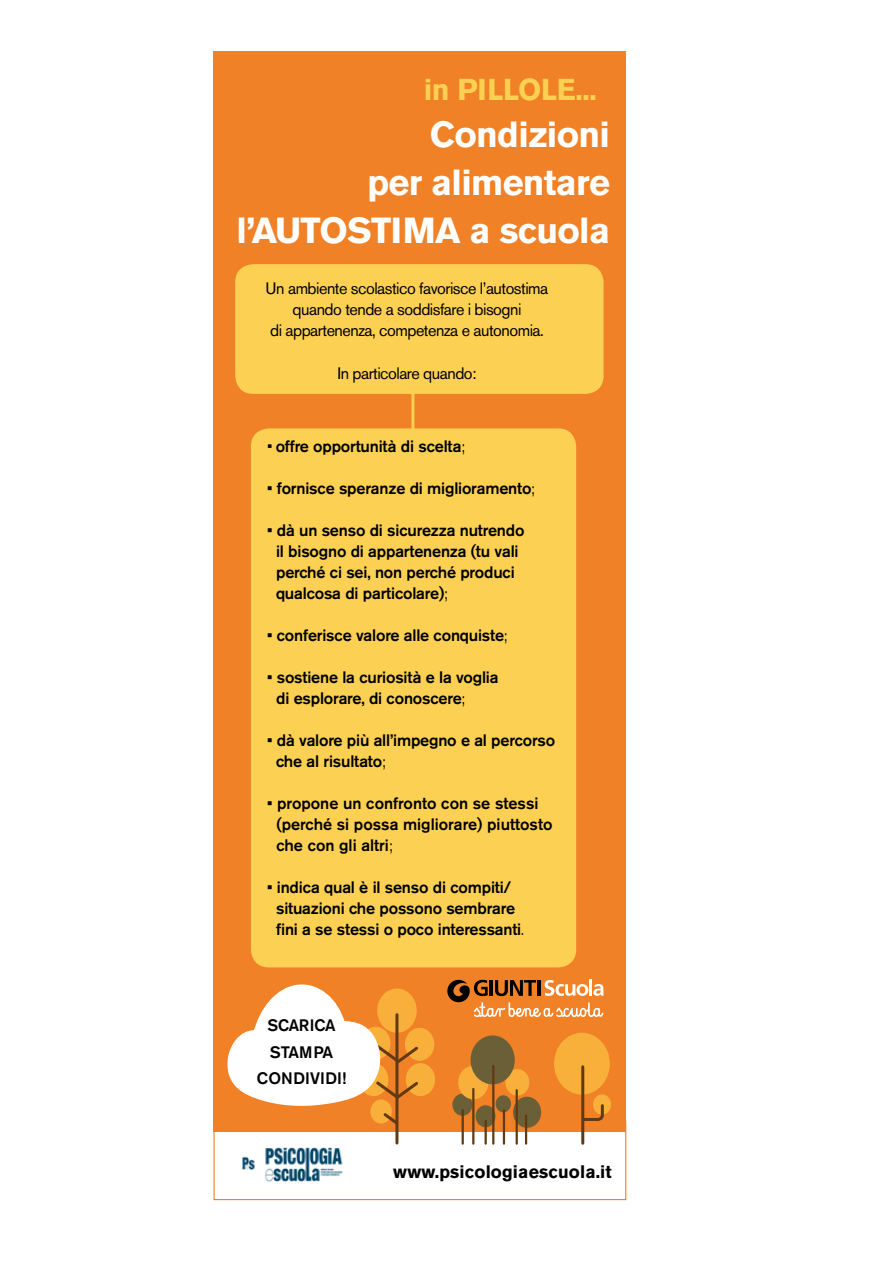
<style>
.page{position:relative;width:893px;height:1263px;background:#fff}
.page>*{position:absolute;margin:0;border:0;box-sizing:border-box;transform-origin:0 0}
.t1{font:700 36px/48px "Akzidenz Grotesk BE";letter-spacing:-.02em;color:#fff;text-align:right}
.t2{font:700 30px "Akzidenz Grotesk BE";letter-spacing:-.01em;color:#fcd153}
.t3{font:700 18px "Akzidenz Grotesk BE";letter-spacing:.01em;color:#000}
.t4{font:500 16.5px/21px "Akzidenz Grotesk BE";letter-spacing:-.01em;color:#000}
.t5{font:16.5px/21px "Akzidenz Grotesk BE";letter-spacing:-.03em;color:#000;text-align:center}
.s1{font-weight:300}
</style>
<div class="page">
<div style="left:214px;top:1120px;width:412px;height:80px;background:#fff;border:1px solid #ee7203"></div>
<div style="left:214px;top:51px;width:412px;height:1080px;background:#f08126"></div>
<svg style="left:447px;top:979px;width:157px;height:38px"></svg>
<div style="left:405px;top:1028px;width:29px;height:33px;background:#f9b03b;border-radius:50%"></div>
<div style="left:406px;top:1063px;width:29px;height:33px;background:#f9b03b;border-radius:50%"></div>
<hr style="left:395px;top:1015px;width:3px;height:128px;background:#613913">
<svg style="left:227px;top:958px;width:194px;height:169px"></svg>
<div style="left:513px;top:1097px;width:28px;height:31px;background:#6b5f38;border-radius:50%"></div>
<div style="left:476px;top:1105px;width:19px;height:22px;background:#6b5f38;border-radius:50%"></div>
<div style="left:452px;top:1094px;width:20px;height:22px;background:#6b5f38;border-radius:50%"></div>
<div style="left:496px;top:1095px;width:15px;height:17px;background:#6b5f38;border-radius:50%"></div>
<div style="left:505px;top:1069px;width:24px;height:26px;background:#f9b03b;border-radius:50%"></div>
<div style="left:458px;top:1066px;width:30px;height:33px;background:#f9b03b;border-radius:50%"></div>
<hr style="left:472px;top:1089px;width:2px;height:55px;background:#613913">
<hr style="left:462px;top:1110px;width:2px;height:34px;background:#613913">
<hr style="left:503px;top:1110px;width:2px;height:34px;background:#613913">
<hr style="left:485px;top:1121px;width:2px;height:23px;background:#613913">
<hr style="left:525px;top:1116px;width:2px;height:28px;background:#613913">
<hr style="left:516px;top:1090px;width:2px;height:54px;background:#613913">
<div style="left:470px;top:1035px;width:45px;height:49px;background:#6b5f38;border-radius:50%"></div>
<hr style="left:492px;top:1066px;width:2px;height:78px;background:#613913">
<div style="left:554px;top:1033px;width:56px;height:61px;background:#f9b03b;border-radius:50%"></div>
<div style="left:593px;top:1094px;width:18px;height:20px;background:#f9b03b;border-radius:50%"></div>
<hr style="left:581px;top:1067px;width:3px;height:76px;background:#613913">
<svg style="left:581px;top:1103px;width:23px;height:19px"></svg>
<hr style="left:411px;top:375px;width:3px;height:539px;background:#fcd153">
<div style="left:235px;top:264px;width:369px;height:130px;background:#fcd153;border-radius:18px"></div>
<div style="left:251px;top:428px;width:325px;height:539px;background:#fcd153;border-radius:18px"></div>
<img style="left:242px;top:1147px;width:101px;height:35px">
<h2 class="t2" style="left:424px;top:73px;width:174px">in PILLOLE...</h2>
<h1 class="t1" style="left:237px;top:111px;width:375px">Condizioni<br>per alimentare l’AUTOSTIMA a scuola</h1>
<p class="t5" style="left:266px;top:278px;width:284px">Un ambiente scolastico favorisce l’autostima quando tende a soddisfare i bisogni<br>di appartenenza, competenza e autonomia.</p>
<p class="t5" style="left:337px;top:362px;width:141px">In particolare quando:</p>
<p class="t4" style="left:267px;top:435px;width:199px"><span class="s1">•</span> offre opportunità di scelta<span class="s1">;</span></p>
<p class="t4" style="left:267px;top:477px;width:269px">• fornisce speranze di miglioramento<span class="s1">;</span></p>
<p class="t4" style="left:276px;top:519px;width:250px;text-indent:-9px">• dà un senso di sicurezza nutrendo il bisogno di appartenenza (tu vali perché ci sei, non perché produci qualcosa di particolare)<span class="s1">;</span></p>
<p class="t4" style="left:267px;top:624px;width:242px">• conferisce valore alle conquiste<span class="s1">;</span></p>
<p class="t4" style="left:276px;top:666px;width:224px;text-indent:-9px">• sostiene la curiosità e la voglia di esplorare, di conoscere<span class="s1">;</span></p>
<p class="t4" style="left:276px;top:729px;width:281px;text-indent:-9px">• dà valore più all’impegno e al percorso che al risultato<span class="s1">;</span></p>
<p class="t4" style="left:276px;top:792px;width:278px;text-indent:-9px">• propone un confronto con se stessi (perché si possa migliorare) piuttosto che con gli altri<span class="s1">;</span></p>
<p class="t4" style="left:276px;top:876px;width:249px;text-indent:-9px">• indica qual è il senso di compiti/ situazioni che possono sembrare fini a se stessi o poco interessanti<span class="s1">.</span></p>
<p class="t4" style="left:257px;top:1012px;width:91px;line-height:26.5px;text-align:center">SCARICA<br>STAMPA<br>CONDIVIDI!</p>
<p class="t3" style="left:393px;top:1161px;width:220px">www.psicologiaescuola.it</p>
</div>
